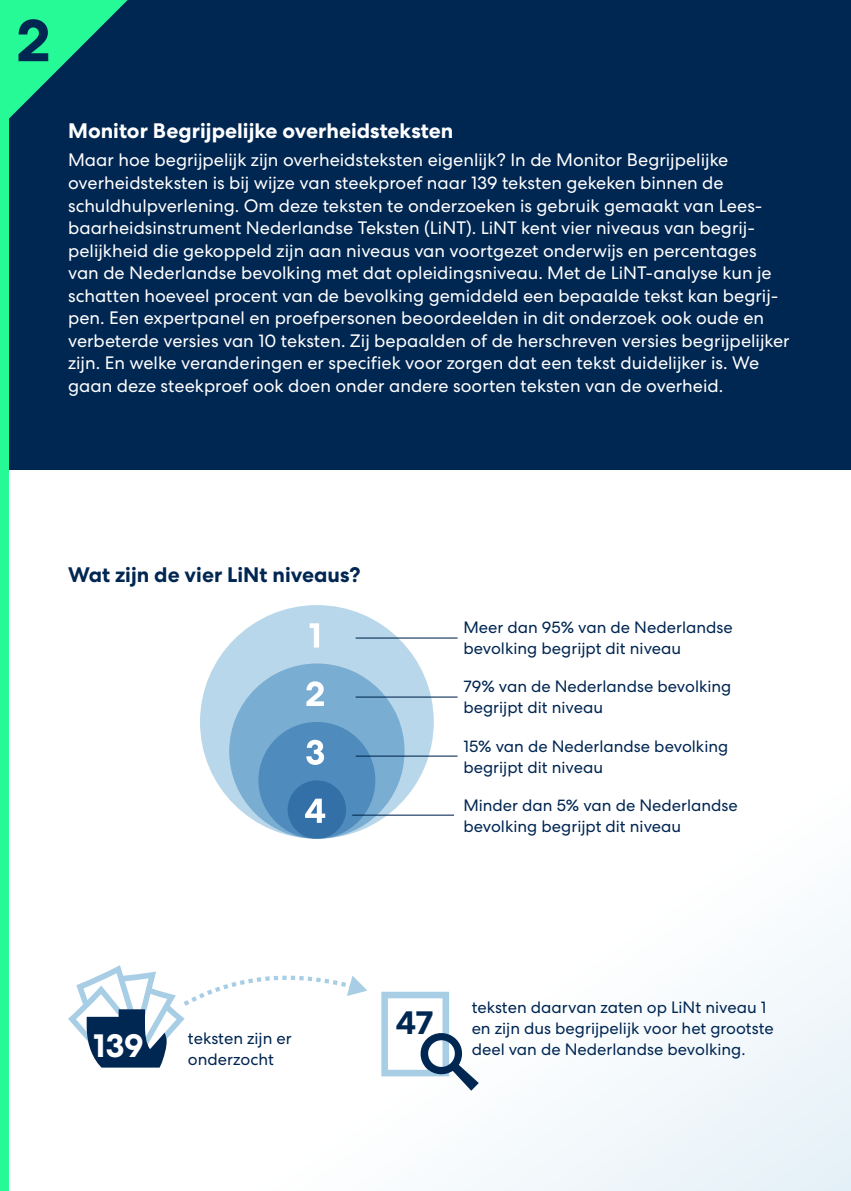
<style>
.page{position:relative;width:851px;height:1191px;background:#fff}
.page>*{position:absolute;margin:0;border:0;box-sizing:border-box;transform-origin:0 0}
.t1{font:700 33px "Centra No 2";color:#fff}
.t2{font:700 33px "Centra No 2";color:#002652}
.t3{font:700 21px "Centra No 2";color:#fff}
.t4{font:700 21px "Centra No 2";color:#002652}
.t5{font:18px/22.5px "Centra No 2";color:#fff}
.t6{font:16.5px/21px "Centra No 2";color:#002652}
</style>
<div class="page">
<svg style="left:101px;top:605px;width:749px;height:586px"></svg>
<div style="left:0;top:0;width:850px;height:470px;background:#002752"></div>
<div style="left:0;top:0;width:9px;height:1191px;background:#26fa97"></div>
<svg style="left:9px;top:0;width:119px;height:119px"></svg>
<div style="left:200px;top:605px;width:233px;height:233px;background:#b9d7ea;border-radius:50%"></div>
<div style="left:229px;top:663px;width:175px;height:175px;background:#79add2;border-radius:50%"></div>
<div style="left:258px;top:722px;width:117px;height:116px;background:#4f8bbc;border-radius:50%"></div>
<div style="left:287px;top:780px;width:59px;height:58px;background:#3470a8;border-radius:50%"></div>
<hr style="left:355px;top:637px;width:102px;height:1px;background:#002752">
<hr style="left:355px;top:696px;width:102px;height:1px;background:#002752">
<hr style="left:355px;top:755px;width:102px;height:1px;background:#002752">
<hr style="left:352px;top:814px;width:102px;height:1px;background:#002752">
<svg style="left:309px;top:623px;width:10px;height:24px"></svg>
<svg style="left:306px;top:681px;width:18px;height:25px"></svg>
<svg style="left:306px;top:739px;width:18px;height:26px"></svg>
<svg style="left:305px;top:798px;width:20px;height:25px"></svg>
<svg style="left:381px;top:991px;width:97px;height:99px"></svg>
<svg style="left:68px;top:965px;width:299px;height:102px"></svg>
<p class="t3" style="left:68px;top:118px;width:387px">Monitor Begrijpelijke overheidsteksten</p>
<p class="t5" style="left:68px;top:149px;width:723px">Maar hoe begrijpelijk zijn overheidsteksten eigenlijk? In de Monitor Begrijpelijke overheidsteksten is bij wijze van steekproef naar 139 teksten gekeken binnen de schuldhulpverlening. Om deze teksten te onderzoeken is gebruik gemaakt van Lees&shy;baarheidsinstrument Nederlandse Teksten (LiNT). LiNT kent vier niveaus van begrij&shy;pelijkheid die gekoppeld zijn aan niveaus van voortgezet onderwijs en percentages van de Nederlandse bevolking met dat opleidingsniveau. Met de LiNT-analyse kun je schatten hoeveel procent van de bevolking gemiddeld een bepaalde tekst kan begrij&shy;pen. Een expertpanel en proefpersonen beoordeelden in dit onderzoek ook oude en verbeterde versies van 10 teksten. Zij bepaalden of de herschreven versies begrijpelijker zijn. En welke veranderingen er specifiek voor zorgen dat een tekst duidelijker is. We gaan deze steekproef ook doen onder andere soorten teksten van de overheid.</p>
<p class="t4" style="left:68px;top:562px;width:294px">Wat zijn de vier LiNt niveaus?</p>
<p class="t6" style="left:463px;top:616px;width:271px">Meer dan 95% van de Nederlandse bevolking begrijpt dit niveau</p>
<p class="t6" style="left:463px;top:676px;width:269px">79% van de Nederlandse bevolking begrijpt dit niveau</p>
<p class="t6" style="left:463px;top:735px;width:266px">15% van de Nederlandse bevolking begrijpt dit niveau</p>
<p class="t6" style="left:463px;top:795px;width:276px">Minder dan 5% van de Nederlandse bevolking begrijpt dit niveau</p>
<h1 class="t1" style="left:93px;top:1026px;width:52px">139</h1>
<p class="t6" style="left:188px;top:1027px;width:105px">teksten zijn er onderzocht</p>
<h1 class="t2" style="left:395px;top:1002px;width:39px">47</h1>
<p class="t6" style="left:471px;top:996px;width:304px">teksten daarvan zaten op LiNt niveau 1 en zijn dus begrijpelijk voor het grootste deel van de Nederlandse bevolking.</p>
</div>
